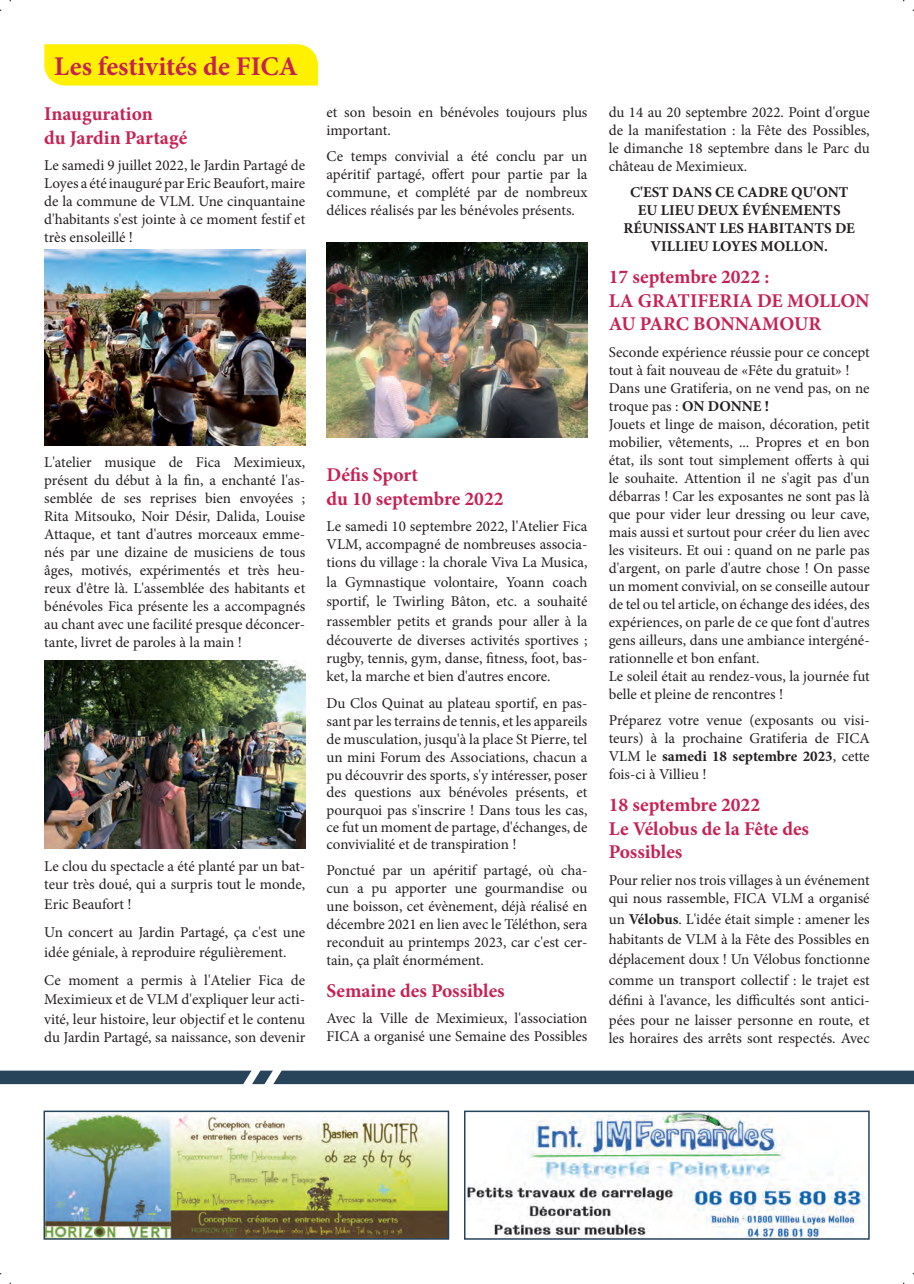
<style>
.page{position:relative;width:914px;height:1284px;background:#fff}
.page>*{position:absolute;margin:0;border:0;box-sizing:border-box;transform-origin:0 0}
.t1{font:700 27px "Minion Pro";color:#c72253}
.t2{font:700 19.5px/23.4px "Minion Pro";color:#c72253}
.t3{font:15px/18px "Minion Pro";letter-spacing:-.005em;color:#231f20;text-align:justify}
.t4{font:700 15px/18px "Minion Pro";color:#231f20;text-align:center}
.s1{font-weight:700}
</style>
<div class="page">
<div style="left:0;top:1070px;width:913px;height:14px;background:#27445b"></div>
<svg style="left:234px;top:1070px;width:55px;height:15px"></svg>
<img style="left:467px;top:1113px;width:399px;height:123px">
<div style="left:464px;top:1110px;width:405px;height:129px;border:2px solid #27445b"></div>
<img style="left:47px;top:1113px;width:399px;height:123px">
<div style="left:44px;top:1110px;width:405px;height:129px;border:2px solid #27445b"></div>
<div style="left:44px;top:44px;width:274px;height:42px;background:#fff101"></div>
<img style="left:44px;top:660px;width:261px;height:188px">
<img style="left:44px;top:249px;width:261px;height:196px">
<img style="left:326px;top:242px;width:261px;height:196px">
<h1 class="t1" style="left:54px;top:47px;width:245px">Les festivités de FICA</h1>
<h2 class="t2" style="left:44px;top:102px;width:144px">Inauguration<br>du Jardin Partagé</h2>
<p class="t3" style="left:44px;top:156px;width:262px">Le samedi 9 juillet 2022, le Jardin Partagé de Loyes a été inauguré par Eric Beaufort, maire de la commune de VLM. Une cinquantaine d'habitants s'est jointe à ce moment festif et très ensoleillé !</p>
<p class="t3" style="left:44px;top:453px;width:262px">L'atelier musique de Fica Meximieux, présent du début à la fin, a enchanté l'as&shy;semblée de ses reprises bien envoyées ; Rita Mitsouko, Noir Désir, Dalida, Louise Attaque, et tant d'autres morceaux emme&shy;nés par une dizaine de musiciens de tous âges, motivés, expérimentés et très heu&shy;reux d'être là. L'assemblée des habitants et bénévoles Fica présente les a accompagnés au chant avec une facilité presque déconcer&shy;tante, livret de paroles à la main !</p>
<p class="t3" style="left:44px;top:857px;width:262px">Le clou du spectacle a été planté par un bat&shy;teur très doué, qui a surpris tout le monde,</p>
<p class="t3" style="left:44px;top:890px;width:262px;line-height:28px">Eric Beaufort !<br>Un concert au Jardin Partagé, ça c'est une</p>
<p class="t3" style="left:44px;top:937px;width:262px;line-height:28px">idée géniale, à reproduire régulièrement.<br>Ce moment a permis à l'Atelier Fica de</p>
<p class="t3" style="left:44px;top:989px;width:262px;line-height:19.5px">Meximieux et de VLM d'expliquer leur acti&shy;vité, leur histoire, leur objectif et le contenu</p>
<p class="t3" style="left:44px;top:1027px;width:262px">du Jardin Partagé, sa naissance, son devenir</p>
<p class="t3" style="left:326px;top:103px;width:262px">et son besoin en bénévoles toujours plus important.</p>
<p class="t3" style="left:326px;top:148px;width:262px">Ce temps convivial a été conclu par un apéritif partagé, offert pour partie par la commune, et complété par de nombreux délices réalisés par les bénévoles présents.</p>
<h2 class="t2" style="left:326px;top:463px;width:178px">Défis Sport<br>du 10 septembre 2022</h2>
<p class="t3" style="left:326px;top:517px;width:262px">Le samedi 10 septembre 2022, l'Atelier Fica VLM, accompagné de nombreuses associa&shy;tions du village : la chorale Viva La Musica,</p>
<p class="t3" style="left:326px;top:572px;width:262px;line-height:19.5px">la Gymnastique volontaire, Yoann coach sportif, le Twirling Bâton, etc. a souhaité rassembler petits et grands pour aller à la découverte de diverses activités sportives ;</p>
<p class="t3" style="left:326px;top:649px;width:262px">rugby, tennis, gym, danse, fitness, foot, bas&shy;ket, la marche et bien d'autres encore.</p>
<p class="t3" style="left:326px;top:694px;width:262px">Du Clos Quinat au plateau sportif, en pas&shy;sant par les terrains de tennis, et les appareils de musculation, jusqu'à la place St Pierre, tel un mini Forum des Associations, chacun a pu découvrir des sports, s'y intéresser, poser des questions aux bénévoles présents, et pourquoi pas s'inscrire ! Dans tous les cas, ce fut un moment de partage, d'échanges, de convivialité et de transpiration !</p>
<p class="t3" style="left:326px;top:861px;width:262px">Ponctué par un apéritif partagé, où cha&shy;cun a pu apporter une gourmandise ou une boisson, cet évènement, déjà réalisé en décembre 2021 en lien avec le Téléthon, sera reconduit au printemps 2023, car c'est cer&shy;tain, ça plaît énormément.</p>
<h2 class="t2" style="left:326px;top:978px;width:180px">Semaine des Possibles</h2>
<p class="t3" style="left:326px;top:1009px;width:262px">Avec la Ville de Meximieux, l'association<br>FICA a organisé une Semaine des Possibles</p>
<p class="t3" style="left:608px;top:103px;width:262px">du 14 au 20 septembre 2022. Point d'orgue de la manifestation : la Fête des Possibles, le dimanche 18 septembre dans le Parc du château de Meximieux.</p>
<p class="t4" style="left:623px;top:183px;width:233px">C'EST DANS CE CADRE QU'ONT<br>EU LIEU DEUX ÉVÉNEMENTS<br>RÉUNISSANT LES HABITANTS DE<br>VILLIEU LOYES MOLLON.</p>
<h2 class="t2" style="left:608px;top:265px;width:262px">17 septembre 2022 :<br>LA GRATIFERIA DE MOLLON<br>AU PARC BONNAMOUR</h2>
<p class="t3" style="left:608px;top:343px;width:262px;text-align:left">Seconde expérience réussie pour ce concept tout à fait nouveau de «Fête du gratuit» !<br>Dans une Gratiferia, on ne vend pas, on ne troque pas : <span class="s1">ON DONNE !<br></span>Jouets et linge de maison, décoration, petit mobilier, vêtements, ... Propres et en bon état, ils sont tout simplement offerts à qui le souhaite. Attention il ne s'agit pas d'un débarras ! Car les exposantes ne sont pas là que pour vider leur dressing ou leur cave, mais aussi et surtout pour créer du lien avec les visiteurs. Et oui : quand on ne parle pas d'argent, on parle d'autre chose ! On passe un moment convivial, on se conseille autour de tel ou tel article, on échange des idées, des expériences, on parle de ce que font d'autres gens ailleurs, dans une ambiance intergéné&shy;rationnelle et bon enfant.<br>Le soleil était au rendez-vous, la journée fut belle et pleine de rencontres !</p>
<p class="t3" style="left:608px;top:711px;width:262px">Préparez votre venue (exposants ou visi&shy;teurs) à la prochaine Gratiferia de FICA VLM le <span class="s1">samedi 18 septembre 2023</span>, cette fois-ci à Villieu !</p>
<h2 class="t2" style="left:608px;top:793px;width:202px">18 septembre 2022<br>Le Vélobus de la Fête des<br>Possibles</h2>
<p class="t3" style="left:608px;top:870px;width:262px;line-height:18.8px">Pour relier nos trois villages à un événement qui nous rassemble, FICA VLM a organisé</p>
<p class="t3" style="left:608px;top:908px;width:262px;line-height:20.2px">un <span class="s1">Vélobus</span>. L'idée était simple : amener les habitants de VLM à la Fête des Possibles en déplacement doux ! Un Vélobus fonctionne comme un transport collectif : le trajet est défini à l'avance, les difficultés sont antici&shy;pées pour ne laisser personne en route, et</p>
<p class="t3" style="left:608px;top:1029px;width:262px">les horaires des arrêts sont respectés. Avec</p>
</div>
